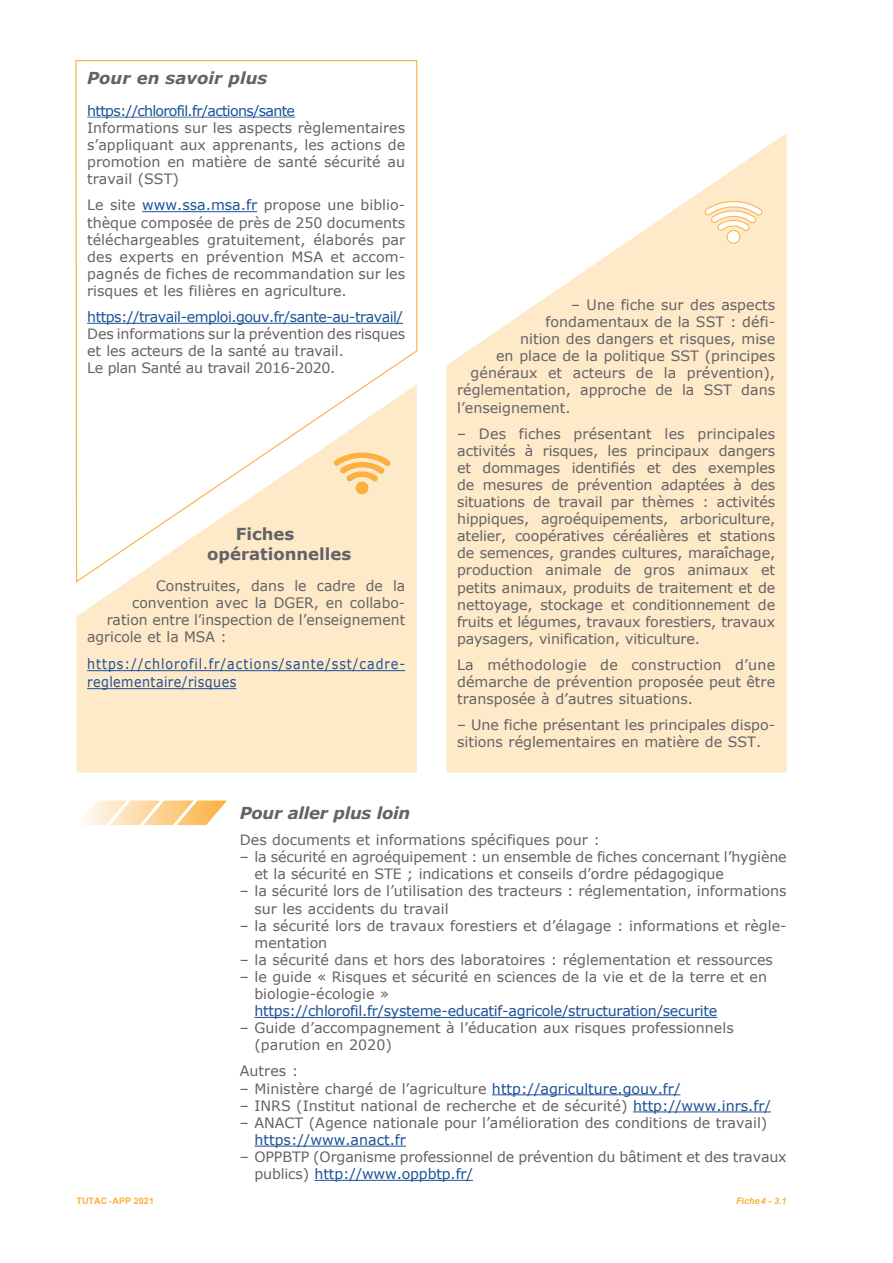
<style>
.page{position:relative;width:893px;height:1263px;background:#fff}
.page>*{position:absolute;margin:0;border:0;box-sizing:border-box;transform-origin:0 0}
.Internet_savoir_plus{font:700 16.5px "Verdana";color:#636366}
.Internet_savoir_plus-2{font:italic 700 16.5px "Verdana";letter-spacing:-.02em;color:#636366}
.Internet_savoir_plus-3{font:italic 700 16.5px "Verdana";color:#636366}
.Internet_savoir_plus-4{font:14.4px "Verdana";color:#636366}
.Internet_savoir_plus-5{font:14.25px/17.1px "Verdana";color:#636366;text-align:justify}
.Texte_SavoirPlus{font:14.25px/17.1px "Verdana";color:#636366}
.Internet_savoir_plus-6{font:14.25px "Verdana";letter-spacing:-.035em;color:#1b5196}
.Internet_savoir_plus-7{font:14.25px/18px "Verdana";letter-spacing:.075em;color:#1b5196;scale:.89 1}
.Internet_savoir_plus-8{font:14.25px "Verdana";letter-spacing:-.03em;color:#636366}
.t1{font:700 9px "Arial";color:#fbb03f}
.Texte{font:italic 700 9px "Arial";color:#fbb03f}
.s1{color:#1b5196}
</style>
<div class="page">
<hr style="left:254px;top:1017px;width:463px;height:1px;background:#1b5196">
<hr style="left:492px;top:1094px;width:188px;height:1px;background:#1b5196">
<hr style="left:633px;top:1111px;width:138px;height:1px;background:#1b5196">
<hr style="left:254px;top:1146px;width:152px;height:1px;background:#1b5196">
<hr style="left:315px;top:1180px;width:158px;height:1px;background:#1b5196">
<svg style="left:82px;top:800px;width:145px;height:25px"></svg>
<svg style="left:75px;top:60px;width:343px;height:523px"></svg>
<svg style="left:77px;top:384px;width:340px;height:388px;fill:#fee9c9"></svg>
<hr style="left:87px;top:670px;width:318px;height:1px;background:#1b5196">
<hr style="left:87px;top:688px;width:149px;height:1px;background:#1b5196">
<div style="left:356px;top:481px;width:12px;height:13px;background:#fbb03f;border-radius:50%"></div>
<svg style="left:333px;top:452px;width:58px;height:30px;background:#fccf8b"></svg>
<svg style="left:446px;top:133px;width:341px;height:639px;fill:#fee9c9"></svg>
<div style="left:727px;top:231px;width:13px;height:12px;background:#fff;border-radius:50%"></div>
<div style="left:727px;top:230px;width:13px;height:14px;border:1px solid #fbb03f;border-radius:50%"></div>
<svg style="left:704px;top:201px;width:58px;height:31px"></svg>
<p class="Internet_savoir_plus-3" style="left:87px;top:67px;width:182px">Pour en savoir plus</p>
<p class="Internet_savoir_plus-6" style="left:87px;top:101px;width:209px">https://chlorofil.fr/actions/sante</p>
<p class="Internet_savoir_plus-5" style="left:87px;top:119px;width:320px">Informations sur les aspects règlementaires s’appliquant aux apprenants, les actions de promotion en matière de santé sécurité au travail (SST)</p>
<p class="Internet_savoir_plus-5" style="left:87px;top:197px;width:320px">Le site <span class="s1">www.ssa.msa.fr</span> propose une biblio&shy;thèque composée de près de 250 documents téléchargeables gratuitement, élaborés par des experts en prévention MSA et accom&shy;pagnés de fiches de recommandation sur les risques et les filières en agriculture.</p>
<p class="Internet_savoir_plus-6" style="left:87px;top:307px;width:317px">https://travail-emploi.gouv.fr/sante-au-travail/</p>
<p class="Internet_savoir_plus-5" style="left:87px;top:325px;width:320px">Des informations sur la prévention des risques et les acteurs de la santé au travail.</p>
<p class="Internet_savoir_plus-8" style="left:87px;top:358px;width:250px">Le plan Santé au travail 2016-2020.</p>
<p class="Internet_savoir_plus" style="left:236px;top:522px;width:60px">Fiches</p>
<p class="Internet_savoir_plus" style="left:207px;top:542px;width:146px">opérationnelles</p>
<p class="Internet_savoir_plus-4" style="left:156px;top:576px;width:251px">Construites, dans le cadre de la</p>
<p class="Internet_savoir_plus-4" style="left:132px;top:593px;width:274px">convention avec la DGER, en collabo-</p>
<p class="Internet_savoir_plus-4" style="left:107px;top:610px;width:300px">ration entre l’inspection de l’enseignement</p>
<p class="Internet_savoir_plus-4" style="left:87px;top:627px;width:141px">agricole et la MSA :</p>
<p class="Internet_savoir_plus-7" style="left:87px;top:655px;width:359px">https://chlorofil.fr/actions/sante/sst/cadre&shy;reglementaire/risques</p>
<p class="Internet_savoir_plus-5" style="left:571px;top:296px;width:206px">– Une fiche sur des aspects</p>
<p class="Internet_savoir_plus-5" style="left:546px;top:313px;width:231px">fondamentaux de la SST : défi-</p>
<p class="Internet_savoir_plus-5" style="left:520px;top:330px;width:257px">nition des dangers et risques, mise</p>
<p class="Internet_savoir_plus-5" style="left:496px;top:347px;width:280px">en place de la politique SST (principes</p>
<p class="Internet_savoir_plus-5" style="left:471px;top:364px;width:306px">généraux et acteurs de la prévention),</p>
<p class="Internet_savoir_plus-5" style="left:457px;top:382px;width:320px">réglementation, approche de la SST dans</p>
<p class="Internet_savoir_plus-5" style="left:457px;top:399px;width:115px">l’enseignement.</p>
<p class="Internet_savoir_plus-5" style="left:457px;top:425px;width:320px">– Des fiches présentant les principales activités à risques, les principaux dangers et dommages identifiés et des exemples de mesures de prévention adaptées à des situations de travail par thèmes : activités hippiques, agroéquipements, arboriculture, atelier, coopératives céréalières et stations de semences, grandes cultures, maraîchage, production animale de gros animaux et petits animaux, produits de traitement et de nettoyage, stockage et conditionnement de fruits et légumes, travaux forestiers, travaux paysagers, vinification, viticulture.</p>
<p class="Internet_savoir_plus-5" style="left:457px;top:656px;width:320px">La méthodologie de construction d’une démarche de prévention proposée peut être transposée à d’autres situations.</p>
<p class="Internet_savoir_plus-5" style="left:457px;top:716px;width:319px">– Une fiche présentant les principales dispo&shy;sitions réglementaires en matière de SST.</p>
<p class="Internet_savoir_plus-2" style="left:240px;top:801px;width:172px">Pour aller plus loin</p>
<p class="Texte_SavoirPlus" style="left:240px;top:831px;width:362px">Des documents et informations spécifiques pour :</p>
<p class="Texte_SavoirPlus" style="left:254px;top:848px;width:534px;text-indent:-15px">– la sécurité en agroéquipement : un ensemble de fiches concernant l’hygiène et la sécurité en STE ; indications et conseils d’ordre pédagogique</p>
<p class="Texte_SavoirPlus" style="left:254px;top:882px;width:534px;text-indent:-15px">– la sécurité lors de l’utilisation des tracteurs : réglementation, informations sur les accidents du travail</p>
<p class="Texte_SavoirPlus" style="left:255px;top:917px;width:534px;text-indent:-15px">– la sécurité lors de travaux forestiers et d’élagage : informations et règle&shy;mentation</p>
<p class="Texte_SavoirPlus" style="left:240px;top:951px;width:535px">– la sécurité dans et hors des laboratoires : réglementation et ressources</p>
<p class="Texte_SavoirPlus" style="left:254px;top:968px;width:514px;text-indent:-15px">– le guide « Risques et sécurité en sciences de la vie et de la terre et en biologie-écologie » <span class="s1">https://chlorofil.fr/systeme-educatif-agricole/structuration/securite</span></p>
<p class="Texte_SavoirPlus" style="left:254px;top:1019px;width:481px;text-indent:-15px">– Guide d’accompagnement à l’éducation aux risques professionnels (parution en 2020)</p>
<p class="Texte_SavoirPlus" style="left:240px;top:1062px;width:60px">Autres :</p>
<p class="Texte_SavoirPlus" style="left:240px;top:1080px;width:442px">– Ministère chargé de l’agriculture <span class="s1">http://agriculture.gouv.fr/</span></p>
<p class="Texte_SavoirPlus" style="left:240px;top:1097px;width:533px">– INRS (Institut national de recherche et de sécurité) <span class="s1">http://www.inrs.fr/</span></p>
<p class="Texte_SavoirPlus" style="left:254px;top:1114px;width:514px;text-indent:-15px">– ANACT (Agence nationale pour l’amélioration des conditions de travail) <span class="s1">https://www.anact.fr</span></p>
<p class="Texte_SavoirPlus" style="left:254px;top:1148px;width:534px;text-indent:-15px">– OPPBTP (Organisme professionnel de prévention du bâtiment et des travaux publics) <span class="s1">http://www.oppbtp.fr/</span></p>
<p class="t1" style="left:77px;top:1194px;width:79px">TUTAC-APP 2021</p>
<p class="Texte" style="left:736px;top:1195px;width:52px">Fiche4 - 3.1</p>
</div>
